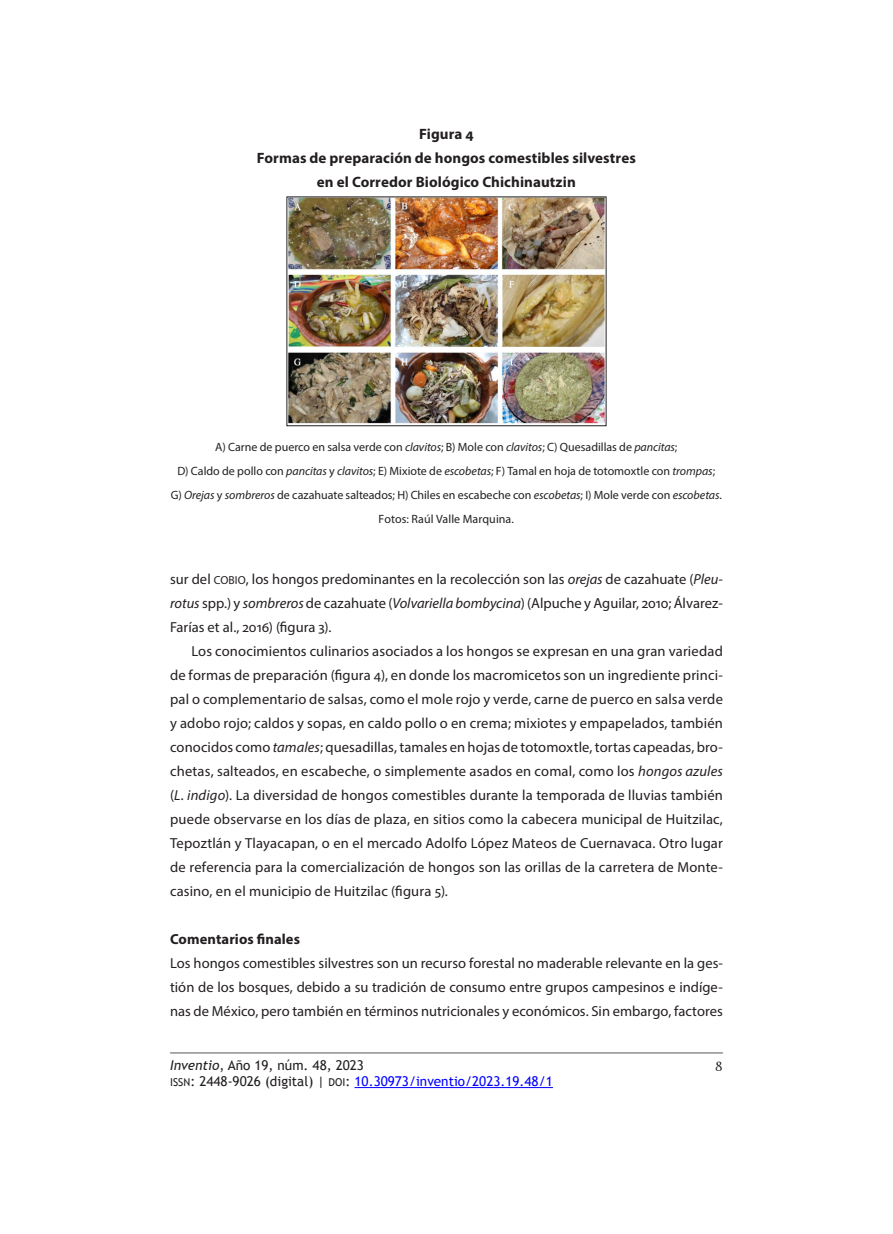
<style>
.page{position:relative;width:893px;height:1234px;background:#fff}
.page>*{position:absolute;margin:0;border:0;box-sizing:border-box;transform-origin:0 0}
.cabeza_figura{font:700 15px "Myriad Pro";letter-spacing:.005em;color:#231f20}
.txt{font:14.55px/24px "Myriad Pro";letter-spacing:.005em;color:#231f20;text-align:justify}
.txt_primero{font:14.55px/24px "Myriad Pro";color:#231f20;text-align:justify}
.subtítulo{font:700 14.55px "Myriad Pro";letter-spacing:.005em;color:#231f20}
.t1{font:14.25px "Baker Signet BT";color:#231f20}
.t2{font:13.5px "Trebuchet MS";color:#00f}
.t3{font:13.5px "Trebuchet MS";color:#231f20}
.fuente_figura{font:12px "Myriad Pro";color:#231f20}
.s1{font-style:italic}
.s2{font-family:"Myriad Pro Regular SC800";font-size:11.7px}
.s3{font-family:"Trebuchet MS SC800";font-size:10.8px;color:#231f20}
.s4{color:#231f20}
</style>
<div class="page">
<hr style="left:355px;top:1086px;width:198px;height:1px;background:#00f">
<hr style="left:170px;top:1052px;width:553px;height:1px;background:#57585a">
<img style="left:289px;top:199px;width:315px;height:225px">
<div style="left:287px;top:197px;width:319px;height:229px;border:1px solid #231f20"></div>
<p class="cabeza_figura" style="left:419px;top:124px;width:56px">Figura 4</p>
<p class="cabeza_figura" style="left:257px;top:148px;width:381px">Formas de preparación de hongos comestibles silvestres</p>
<p class="cabeza_figura" style="left:317px;top:172px;width:261px">en el Corredor Biológico Chichinautzin</p>
<p class="fuente_figura" style="left:215px;top:439px;width:464px">A) Carne de puerco en salsa verde con <span class="s1">clavitos</span>; B) Mole con <span class="s1">clavitos</span>; C) Quesadillas de <span class="s1">pancitas</span>;</p>
<p class="fuente_figura" style="left:178px;top:463px;width:539px">D) Caldo de pollo con <span class="s1">pancitas</span> y <span class="s1">clavitos</span>; E) Mixiote de <span class="s1">escobetas</span>; F) Tamal en hoja de totomoxtle con <span class="s1">trompas</span>;</p>
<p class="fuente_figura" style="left:171px;top:487px;width:553px">G) <span class="s1">Orejas</span> y <span class="s1">sombreros</span> de cazahuate salteados; H) Chiles en escabeche con <span class="s1">escobetas</span>; I) Mole verde con <span class="s1">escobetas</span>.</p>
<p class="fuente_figura" style="left:379px;top:511px;width:137px">Fotos: Raúl Valle Marquina.</p>
<p class="txt" style="left:170px;top:566px;width:554px">sur del <span class="s2">COBIO</span>, los hongos predominantes en la recolección son las <span class="s1">orejas</span> de cazahuate (<span class="s1">Pleu&shy;rotus</span> spp.) y <span class="s1">sombreros</span> de cazahuate (<span class="s1">Volvariella bombycina</span>) (Alpuche y Aguilar, 2010; Álvarez-Farías et al., 2016) (figura 3).</p>
<p class="txt" style="left:170px;top:638px;width:554px;text-indent:21px">Los conocimientos culinarios asociados a los hongos se expresan en una gran variedad de formas de preparación (figura 4), en donde los macromicetos son un ingrediente princi&shy;pal o complementario de salsas, como el mole rojo y verde, carne de puerco en salsa verde y adobo rojo; caldos y sopas, en caldo pollo o en crema; mixiotes y empapelados, también conocidos como <span class="s1">tamales</span>; quesadillas, tamales en hojas de totomoxtle, tortas capeadas, bro&shy;chetas, salteados, en escabeche, o simplemente asados en comal, como los <span class="s1">hongos azules </span>(<span class="s1">L. indigo</span>). La diversidad de hongos comestibles durante la temporada de lluvias también puede observarse en los días de plaza, en sitios como la cabecera municipal de Huitzilac, Tepoztlán y Tlayacapan, o en el mercado Adolfo López Mateos de Cuernavaca. Otro lugar de referencia para la comercialización de hongos son las orillas de la carretera de Monte&shy;casino, en el municipio de Huitzilac (figura 5).</p>
<p class="subtítulo" style="left:170px;top:929px;width:132px">Comentarios finales</p>
<p class="txt_primero" style="left:170px;top:950px;width:554px">Los hongos comestibles silvestres son un recurso forestal no maderable relevante en la ges&shy;tión de los bosques, debido a su tradición de consumo entre grupos campesinos e indíge&shy;nas de México, pero también en términos nutricionales y económicos. Sin embargo, factores</p>
<p class="t3" style="left:170px;top:1056px;width:195px"><span class="s1">Inventio</span>, Año 19, núm. 48, 2023</p>
<p class="t1" style="left:715px;top:1057px;width:9px">8</p>
<p class="t2" style="left:170px;top:1072px;width:384px"><span class="s3">ISSN</span><span class="s4">: 2448-9026 (digital) |</span> <span class="s3">DOI</span><span class="s4">:</span> 10.30973/inventio/2023.19.48/1</p>
</div>
